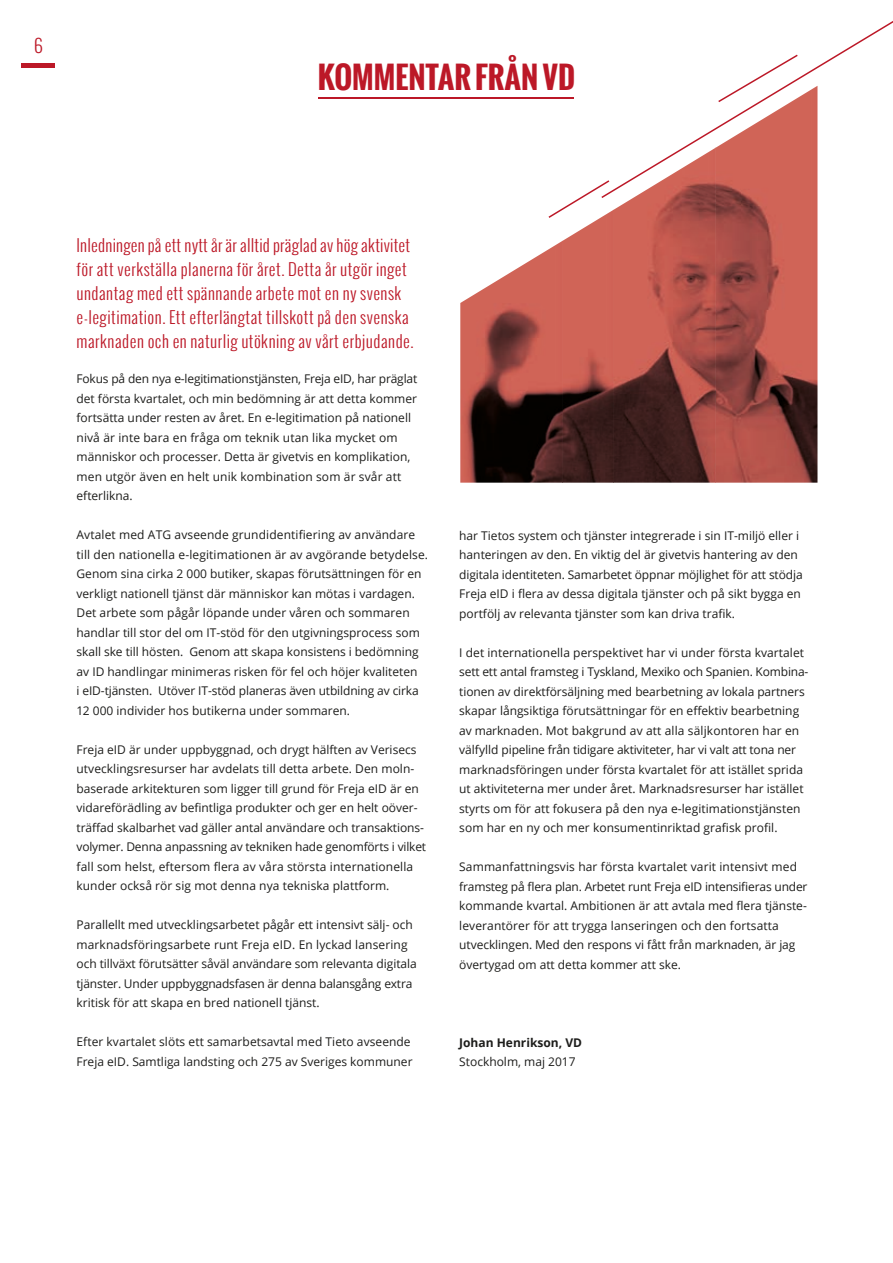
<style>
.page{position:relative;width:893px;height:1263px;background:#fff}
.page>*{position:absolute;margin:0;border:0;box-sizing:border-box;transform-origin:0 0}
.t1{font:700 30px "Oswald";color:#bc1827}
.t2{font:300 18px "Oswald";color:#bc1827}
.t3{font:300 16.5px/24px "Oswald";letter-spacing:.025em;color:#bc1827}
.t4{font:12px/19.5px "Open Sans";color:#1d1d1b}
.t5{font:700 12px "Open Sans";color:#1d1d1b}
</style>
<div class="page">
<div style="left:22px;top:63px;width:33px;height:5px;background:#bc1827"></div>
<svg style="left:609px;top:21px;width:284px;height:177px"></svg>
<svg style="left:549px;top:180px;width:60px;height:38px"></svg>
<hr style="left:319px;top:97px;width:255px;height:2px;background:#bc1827">
<img style="left:715px;top:86px;width:102px;height:397px">
<img style="left:613px;top:148px;width:103px;height:335px">
<img style="left:562px;top:210px;width:52px;height:273px">
<img style="left:460px;top:241px;width:103px;height:242px">
<h2 class="t2" style="left:34px;top:33px;width:10px">6</h2>
<h1 class="t1" style="left:318px;top:55px;width:259px">KOMMENTAR FRÅN VD</h1>
<p class="t3" style="left:77px;top:233px;width:339px">Inledningen på ett nytt år är alltid präglad av hög aktivitet för att verkställa planerna för året. Detta år utgör inget undantag med ett spännande arbete mot en ny svensk e-legitimation. Ett efterlängtat tillskott på den svenska marknaden och en naturlig utökning av vårt erbjudande.</p>
<p class="t4" style="left:77px;top:369px;width:342px">Fokus på den nya e-legitimationstjänsten, Freja eID, har präglat det första kvartalet, och min bedömning är att detta kommer fortsätta under resten av året. En e-legitimation på nationell nivå är inte bara en fråga om teknik utan lika mycket om människor och processer. Detta är givetvis en komplikation, men utgör även en helt unik kombination som är svår att efterlikna.</p>
<p class="t4" style="left:77px;top:525px;width:353px">Avtalet med ATG avseende grundidentifiering av användare till den nationella e-legitimationen är av avgörande betydelse.<br>Genom sina cirka 2 000 butiker, skapas förutsättningen för en verkligt nationell tjänst där människor kan mötas i vardagen.<br>Det arbete som pågår löpande under våren och sommaren handlar till stor del om IT-stöd för den utgivningsprocess som skall ske till hösten. Genom att skapa konsistens i bedömning av ID handlingar minimeras risken för fel och höjer kvaliteten<br>i eID-tjänsten. Utöver IT-stöd planeras även utbildning av cirka 12 000 individer hos butikerna under sommaren.</p>
<p class="t4" style="left:77px;top:739px;width:351px">Freja eID är under uppbyggnad, och drygt hälften av Verisecs utvecklingsresurser har avdelats till detta arbete. Den moln&shy;baserade arkitekturen som ligger till grund för Freja eID är en vidareförädling av befintliga produkter och ger en helt oöver&shy;träffad skalbarhet vad gäller antal användare och transaktions&shy;volymer. Denna anpassning av tekniken hade genomförts i vilket fall som helst, eftersom flera av våra största internationella kunder också rör sig mot denna nya tekniska plattform.</p>
<p class="t4" style="left:77px;top:915px;width:342px">Parallellt med utvecklingsarbetet pågår ett intensivt sälj- och marknadsföringsarbete runt Freja eID. En lyckad lansering och tillväxt förutsätter såväl användare som relevanta digitala tjänster. Under uppbyggnadsfasen är denna balansgång extra kritisk för att skapa en bred nationell tjänst.</p>
<p class="t4" style="left:77px;top:1032px;width:337px">Efter kvartalet slöts ett samarbetsavtal med Tieto avseende<br>Freja eID. Samtliga landsting och 275 av Sveriges kommuner</p>
<p class="t4" style="left:459px;top:525px;width:345px">har Tietos system och tjänster integrerade i sin IT-miljö eller i hanteringen av den. En viktig del är givetvis hantering av den digitala identiteten. Samarbetet öppnar möjlighet för att stödja Freja eID i flera av dessa digitala tjänster och på sikt bygga en portfölj av relevanta tjänster som kan driva trafik.</p>
<p class="t4" style="left:459px;top:642px;width:351px">I det internationella perspektivet har vi under första kvartalet sett ett antal framsteg i Tyskland, Mexiko och Spanien. Kombina&shy;tionen av direktförsäljning med bearbetning av lokala partners skapar långsiktiga förutsättningar för en effektiv bearbetning av marknaden. Mot bakgrund av att alla säljkontoren har en välfylld pipeline från tidigare aktiviteter, har vi valt att tona ner marknadsföringen under första kvartalet för att istället sprida ut aktiviteterna mer under året. Marknadsresurser har istället styrts om för att fokusera på den nya e-legitimationstjänsten som har en ny och mer konsumentinriktad grafisk profil.</p>
<p class="t4" style="left:459px;top:857px;width:350px">Sammanfattningsvis har första kvartalet varit intensivt med framsteg på flera plan. Arbetet runt Freja eID intensifieras under kommande kvartal. Ambitionen är att avtala med flera tjänste&shy;leverantörer för att trygga lanseringen och den fortsatta utvecklingen. Med den respons vi fått från marknaden, är jag övertygad om att detta kommer att ske.</p>
<p class="t5" style="left:459px;top:1034px;width:124px">Johan Henrikson, VD</p>
<p class="t4" style="left:459px;top:1052px;width:118px">Stockholm, maj 2017</p>
</div>
